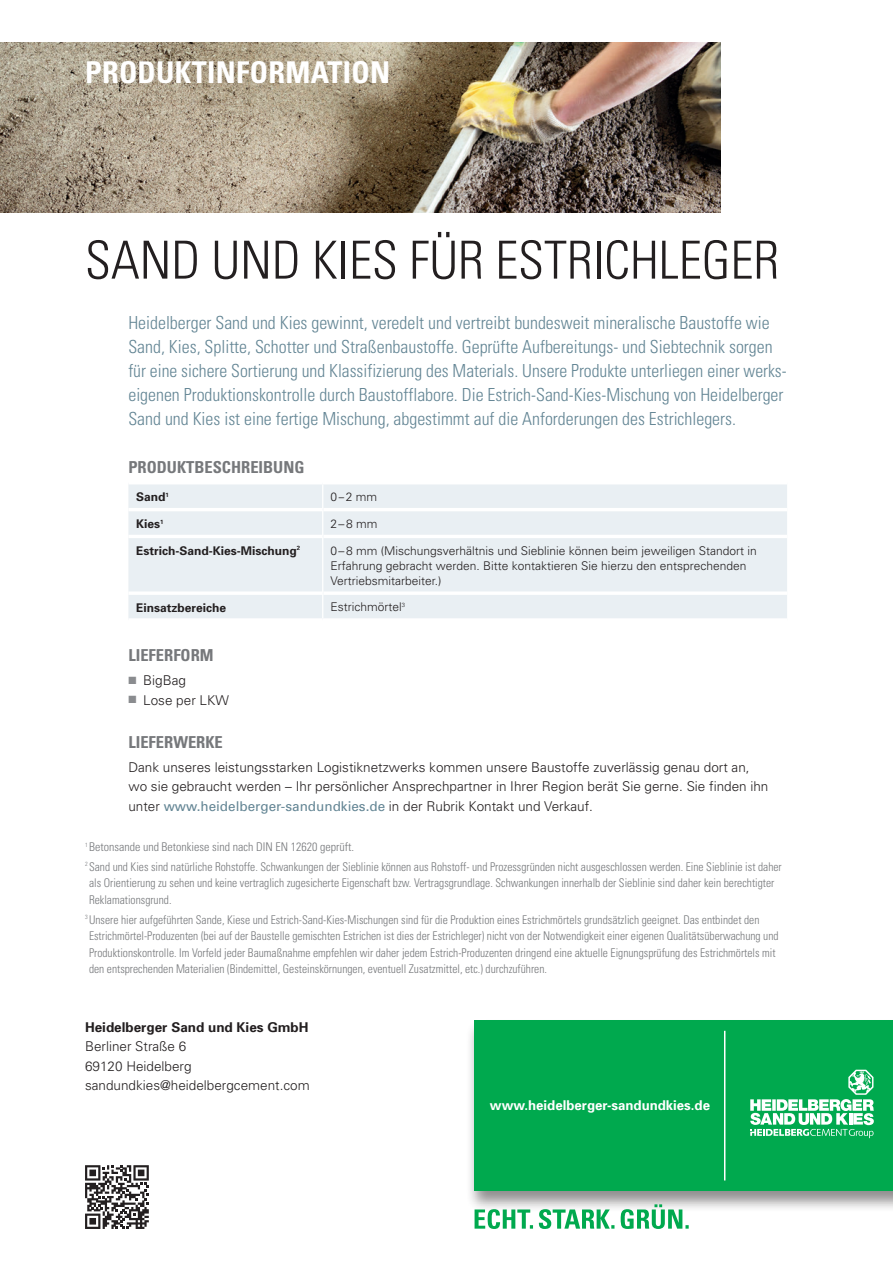
<style>
.page{position:relative;width:893px;height:1263px;background:#fff}
.page>*{position:absolute;margin:0;border:0;box-sizing:border-box;transform-origin:0 0}
.t1{font:300 condensed 52.5px "Univers";letter-spacing:-.005em;color:#231f20}
.t2{font:700 condensed 30px "Univers";letter-spacing:.01em;color:#fff}
.t3{font:300 condensed 18px/24px "Univers";color:#638594}
.t4{font:700 condensed 16.5px "Univers";color:#76787b}
.t5{font:300 13.5px/19.5px "Univers";color:#231f20}
.t6{font:700 13.5px "Univers";color:#fff}
.t7{font:700 13.5px "Univers";color:#231f20}
.t8{font:300 condensed 12px/16.5px "Univers";color:#76787b;scale:.96 1}
.t9{font:300 condensed 12px/20px "Univers";color:#76787b}
.t10{font:300 12px/15px "Univers";color:#231f20}
.t11{font:700 12px "Univers";color:#231f20}
.s1{color:#8a8c8f}
.s2{font-weight:400;color:#638594}
</style>
<div class="page">
<img style="left:0;top:43px;width:721px;height:170px">
<div style="left:465px;top:1019px;width:428px;height:193px;background:#231f20;opacity:.5"></div>
<div style="left:474px;top:1020px;width:419px;height:171px;background:#00a94e"></div>
<hr style="left:724px;top:1031px;width:1px;height:149px;background:#fff">
<svg style="left:475px;top:1204px;width:214px;height:25px"></svg>
<svg style="left:85px;top:1165px;width:64px;height:64px"></svg>
<div style="left:128px;top:484px;width:659px;height:134px;background:#e9eff3"></div>
<hr style="left:128px;top:508px;width:194px;height:3px;background:#fff">
<hr style="left:323px;top:508px;width:464px;height:3px;background:#fff">
<hr style="left:128px;top:535px;width:194px;height:3px;background:#fff">
<hr style="left:323px;top:535px;width:464px;height:3px;background:#fff">
<hr style="left:128px;top:591px;width:194px;height:4px;background:#fff">
<hr style="left:323px;top:591px;width:464px;height:4px;background:#fff">
<svg style="left:322px;top:484px;width:1px;height:52px"></svg>
<hr style="left:322px;top:536px;width:1px;height:57px;background:#fff">
<svg style="left:322px;top:593px;width:1px;height:25px"></svg>
<svg style="left:750px;top:1070px;width:124px;height:68px"></svg>
<h2 class="t2" style="left:85px;top:54px;width:307px">PRODUKTINFORMATION</h2>
<h1 class="t1" style="left:85px;top:229px;width:696px">SAND UND KIES FÜR ESTRICHLEGER</h1>
<p class="t3" style="left:128px;top:310px;width:660px">Heidelberger Sand und Kies gewinnt, veredelt und vertreibt bundesweit mineralische Baustoffe wie Sand, Kies, Splitte, Schotter und Straßenbaustoffe. Geprüfte Aufbereitungs- und Siebtechnik sorgen für eine sichere Sortierung und Klassifizierung des Materials. Unsere Produkte unterliegen einer werks&shy;eigenen Produktionskontrolle durch Baustofflabore. Die Estrich-Sand-Kies-Mischung von Heidelberger Sand und Kies ist eine fertige Mischung, abgestimmt auf die Anforderungen des Estrichlegers.</p>
<h3 class="t4" style="left:128px;top:457px;width:178px">PRODUKTBESCHREIBUNG</h3>
<p class="t11" style="left:136px;top:489px;width:34px">Sand<sup>1</sup></p>
<p class="t10" style="left:330px;top:489px;width:48px">0–2 mm</p>
<p class="t11" style="left:136px;top:516px;width:29px">Kies<sup>1</sup></p>
<p class="t10" style="left:330px;top:516px;width:49px">2–8 mm</p>
<p class="t11" style="left:136px;top:543px;width:166px">Estrich-Sand-Kies-Mischung<sup>2</sup></p>
<p class="t10" style="left:330px;top:543px;width:428px">0–8 mm (Mischungsverhältnis und Sieblinie können beim jeweiligen Standort in<br>Erfahrung gebracht werden. Bitte kontaktieren Sie hierzu den entsprechenden<br>Vertriebsmitarbeiter.)</p>
<p class="t11" style="left:136px;top:599px;width:92px">Einsatzbereiche</p>
<p class="t10" style="left:330px;top:599px;width:76px">Estrichmörtel<sup>3</sup></p>
<h3 class="t4" style="left:128px;top:645px;width:87px">LIEFERFORM</h3>
<p class="t5" style="left:128px;top:670px;width:59px"><span class="s1">■</span> BigBag</p>
<p class="t5" style="left:128px;top:690px;width:102px"><span class="s1">■</span> Lose per LKW</p>
<h3 class="t4" style="left:128px;top:732px;width:96px">LIEFERWERKE</h3>
<p class="t5" style="left:128px;top:757px;width:641px">Dank unseres leistungsstarken Logistiknetzwerks kommen unsere Baustoffe zuverlässig genau dort an, wo sie gebraucht werden – Ihr persönlicher Ansprechpartner in Ihrer Region berät Sie gerne. Sie finden ihn unter <span class="s2">www.heidelberger-sandundkies.de</span> in der Rubrik Kontakt und Verkauf.</p>
<p class="t9" style="left:85px;top:836px;width:698px"><sup>1</sup> Betonsande und Betonkiese sind nach DIN EN 12620 geprüft.<br><sup>2</sup> Sand und Kies sind natürliche Rohstoffe. Schwankungen der Sieblinie können aus Rohstoff- und Prozessgründen nicht ausgeschlossen werden. Eine Sieblinie ist daher</p>
<p class="t8" style="left:89px;top:875px;width:715px">als Orientierung zu sehen und keine vertraglich zugesicherte Eigenschaft bzw. Vertragsgrundlage. Schwankungen innerhalb der Sieblinie sind daher kein berechtigter<br>Reklamationsgrund.</p>
<p class="t8" style="left:89px;top:911px;width:720px;text-indent:-4px"><sup>3</sup> Unsere hier aufgeführten Sande, Kiese und Estrich-Sand-Kies-Mischungen sind für die Produktion eines Estrichmörtels grundsätzlich geeignet. Das entbindet den Estrichmörtel-Produzenten (bei auf der Baustelle gemischten Estrichen ist dies der Estrichleger) nicht von der Notwendigkeit einer eigenen Qualitätsüberwachung und Produktionskontrolle. Im Vorfeld jeder Baumaßnahme empfehlen wir daher jedem Estrich-Produzenten dringend eine aktuelle Eignungsprüfung des Estrichmörtels mit den entsprechenden Materialien (Bindemittel, Gesteinskörnungen, eventuell Zusatzmittel, etc.) durchzuführen.</p>
<p class="t7" style="left:85px;top:1018px;width:225px">Heidelberger Sand und Kies GmbH</p>
<p class="t5" style="left:85px;top:1036px;width:226px">Berliner Straße 6<br>69120 Heidelberg sandundkies@heidelbergcement.com</p>
<p class="t6" style="left:490px;top:1096px;width:222px">www.heidelberger-sandundkies.de</p>
</div>
